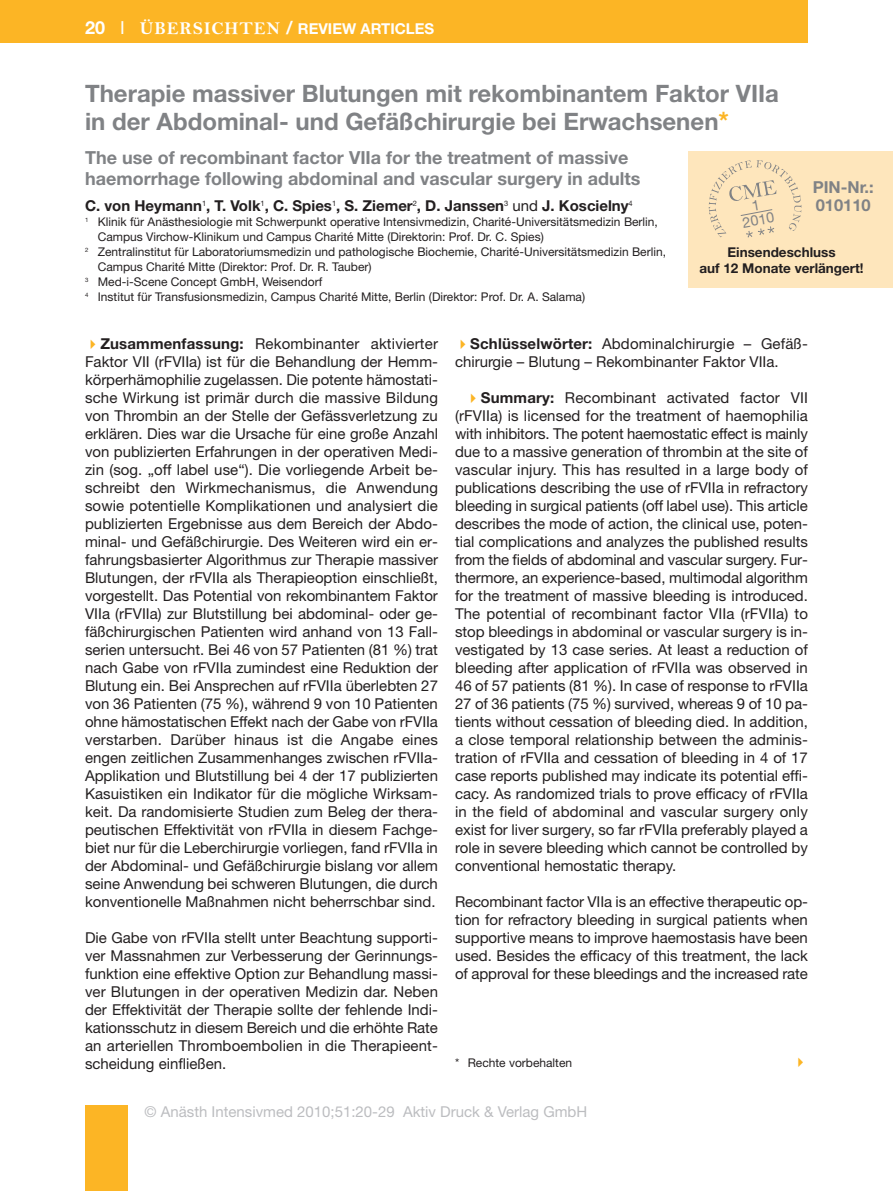
<style>
.page{position:relative;width:893px;height:1191px;background:#fff}
.page>*{position:absolute;margin:0;border:0;box-sizing:border-box;transform-origin:0 0}
.t1{font:700 24px/27.6px "Helvetica Neue";color:#808285}
.t2{font:700 18px/21px "Helvetica Neue";color:#808285}
.t3{font:700 16.5px/18px "Helvetica Neue";color:#808285}
.t4{font:15px/18px "Helvetica Neue";color:#231f20;text-align:justify}
.t5{font:700 15px "Helvetica Neue";color:#231f20}
.t6{font:15px "Helvetica Neue";color:#bcbdc0}
.t7{font:700 15px "Helvetica Neue";color:#fff}
.t8{font:14.4px/15px "Helvetica Neue";color:#808285;text-align:center}
.t9{font:700 13.5px/16.5px "Helvetica Neue";color:#231f20;text-align:center}
.t10{font:12px "Helvetica Neue";color:#231f20}
.s1{font-size:18px}
.s2{font-weight:400;font-size:18px}
.s3{font-family:"Bell MT Bold";font-weight:400;font-size:18px}
.s4{font-size:25.5px;color:#fcb525}
.s5{font-weight:400}
.s6{font-weight:700}
</style>
<div class="page">
<div style="left:0;top:0;width:808px;height:43px;background:#fcb525"></div>
<div style="left:85px;top:1106px;width:43px;height:85px;background:#fcb525"></div>
<div style="left:689px;top:151px;width:204px;height:136px;background:#fee6bc"></div>
<svg style="left:709px;top:160px;width:92px;height:77px"></svg>
<p class="t7" style="left:85px;top:23px;width:351px"><span class="s1">20</span> <span class="s2">I</span> <span class="s3">ÜBERSICHTEN</span> <span class="s1">/</span> REVIEW ARTICLES</p>
<h1 class="t1" style="left:85px;top:82px;width:695px">Therapie massiver Blutungen mit rekombinantem Faktor VIIa in der Abdominal- und Gefäßchirurgie bei Erwachsenen<span class="s4">*</span></h1>
<p class="t2" style="left:85px;top:148px;width:557px">The use of recombinant factor VIIa for the treatment of massive haemorrhage following abdominal and vascular surgery in adults</p>
<p class="t5" style="left:85px;top:200px;width:549px">C. von Heymann<sup>1</sup>, T. Volk<sup>1</sup>, C. Spies<sup>1</sup>, S. Ziemer<sup>2</sup>, D. Janssen<sup>3</sup> <span class="s5">und</span> J. Koscielny<sup>4</sup></p>
<p class="t10" style="left:85px;top:218px;width:574px"><sup>1</sup> Klinik für Anästhesiologie mit Schwerpunkt operative Intensivmedizin, Charité-Universitätsmedizin Berlin,</p>
<p class="t10" style="left:98px;top:233px;width:448px">Campus Virchow-Klinikum und Campus Charité Mitte (Direktorin: Prof. Dr. C. Spies)</p>
<p class="t10" style="left:85px;top:248px;width:582px"><sup>2</sup> Zentralinstitut für Laboratoriumsmedizin und pathologische Biochemie, Charité-Universitätsmedizin Berlin,</p>
<p class="t10" style="left:98px;top:263px;width:275px">Campus Charité Mitte (Direktor: Prof. Dr. R. Tauber)</p>
<p class="t10" style="left:85px;top:278px;width:239px"><sup>3</sup> Med-i-Scene Concept GmbH, Weisendorf</p>
<p class="t10" style="left:85px;top:293px;width:502px"><sup>4</sup> Institut für Transfusionsmedizin, Campus Charité Mitte, Berlin (Direktor: Prof. Dr. A. Salama)</p>
<p class="t3" style="left:813px;top:179px;width:63px">PIN-Nr.:<br>010110</p>
<p class="t9" style="left:699px;top:245px;width:166px">Einsendeschluss<br>auf 12 Monate verlängert!</p>
<p class="t8" style="left:739px;top:202px;width:34px;rotate:-10deg">1<br>2010</p>
<p class="t4" style="left:85px;top:336px;width:354px;text-indent:15px"><span class="s6">Zusammenfassung:</span> Rekombinanter aktivierter Faktor VII (rFVIIa) ist für die Behandlung der Hemm&shy;körperhämophilie zugelassen. Die potente hämostati&shy;sche Wirkung ist primär durch die massive Bildung von Thrombin an der Stelle der Gefässverletzung zu erklären. Dies war die Ursache für eine große Anzahl von publizierten Erfahrungen in der operativen Medi&shy;zin (sog. „off label use“). Die vorliegende Arbeit be&shy;schreibt den Wirkmechanismus, die Anwendung sowie potentielle Komplikationen und analysiert die publizierten Ergebnisse aus dem Bereich der Abdo&shy;minal- und Gefäßchirurgie. Des Weiteren wird ein er&shy;fahrungsbasierter Algorithmus zur Therapie massiver Blutungen, der rFVIIa als Therapieoption einschließt, vorgestellt. Das Potential von rekombinantem Faktor VIIa (rFVIIa) zur Blutstillung bei abdominal- oder ge&shy;fäßchirurgischen Patienten wird anhand von 13 Fall&shy;serien untersucht. Bei 46 von 57 Patienten (81 %) trat nach Gabe von rFVIIa zumindest eine Reduktion der Blutung ein. Bei Ansprechen auf rFVIIa überlebten 27 von 36 Patienten (75 %), während 9 von 10 Patienten ohne hämostatischen Effekt nach der Gabe von rFVIIa verstarben. Darüber hinaus ist die Angabe eines engen zeitlichen Zusammenhanges zwischen rFVIIa-Applikation und Blutstillung bei 4 der 17 publizierten Kasuistiken ein Indikator für die mögliche Wirksam&shy;keit. Da randomisierte Studien zum Beleg der thera&shy;peutischen Effektivität von rFVIIa in diesem Fachge&shy;biet nur für die Leberchirurgie vorliegen, fand rFVIIa in der Abdominal- und Gefäßchirurgie bislang vor allem seine Anwendung bei schweren Blutungen, die durch konventionelle Maßnahmen nicht beherrschbar sind.</p>
<p class="t4" style="left:85px;top:930px;width:354px">Die Gabe von rFVIIa stellt unter Beachtung supporti&shy;ver Massnahmen zur Verbesserung der Gerinnungs&shy;funktion eine effektive Option zur Behandlung massi&shy;ver Blutungen in der operativen Medizin dar. Neben der Effektivität der Therapie sollte der fehlende Indi&shy;kationsschutz in diesem Bereich und die erhöhte Rate an arteriellen Thromboembolien in die Therapieent&shy;scheidung einfließen.</p>
<p class="t4" style="left:455px;top:336px;width:354px;text-indent:15px"><span class="s6">Schlüsselwörter:</span> Abdominalchirurgie – Gefäß - chirurgie – Blutung – Rekombinanter Faktor VIIa.</p>
<p class="t4" style="left:455px;top:390px;width:354px;text-indent:26px"><span class="s6">Summary:</span> Recombinant activated factor VII (rFVIIa) is licensed for the treatment of haemophilia with inhibitors. The potent haemostatic effect is mainly due to a massive generation of thrombin at the site of vascular injury. This has resulted in a large body of pub lications describing the use of rFVIIa in refractory bleeding in surgical patients (off label use). This article describes the mode of action, the clinical use, poten&shy;tial complications and analyzes the published results from the fields of abdominal and vascular surgery. Fur&shy;thermore, an experience-based, multimodal algorithm for the treatment of massive bleeding is introduced.<br>The potential of recombinant factor VIIa (rFVIIa) to stop bleedings in abdominal or vascular surgery is in&shy;vestigated by 13 case series. At least a reduction of bleeding after application of rFVIIa was observed in 46 of 57 patients (81 %). In case of response to rFVIIa 27 of 36 patients (75 %) survived, whereas 9 of 10 pa&shy;tients without cessation of bleeding died. In addition, a close temporal relationship between the adminis - tration of rFVIIa and cessation of bleeding in 4 of 17 case reports published may indicate its potential effi&shy;cacy. As randomized trials to prove efficacy of rFVIIa in the field of abdominal and vascular surgery only exist for liver surgery, so far rFVIIa preferably played a role in severe bleeding which cannot be controlled by conventional hemostatic therapy.</p>
<p class="t4" style="left:455px;top:894px;width:354px">Recombinant factor VIIa is an effective therapeutic op&shy;tion for refractory bleeding in surgical patients when supportive means to improve haemostasis have been used. Besides the efficacy of this treatment, the lack of approval for these bleedings and the increased rate</p>
<p class="t10" style="left:455px;top:1058px;width:119px">* Rechte vorbehalten</p>
<p class="t6" style="left:145px;top:1106px;width:444px">© Anästh Intensivmed 2010;51:20-29 Aktiv Druck &amp; Verlag GmbH</p>
</div>
